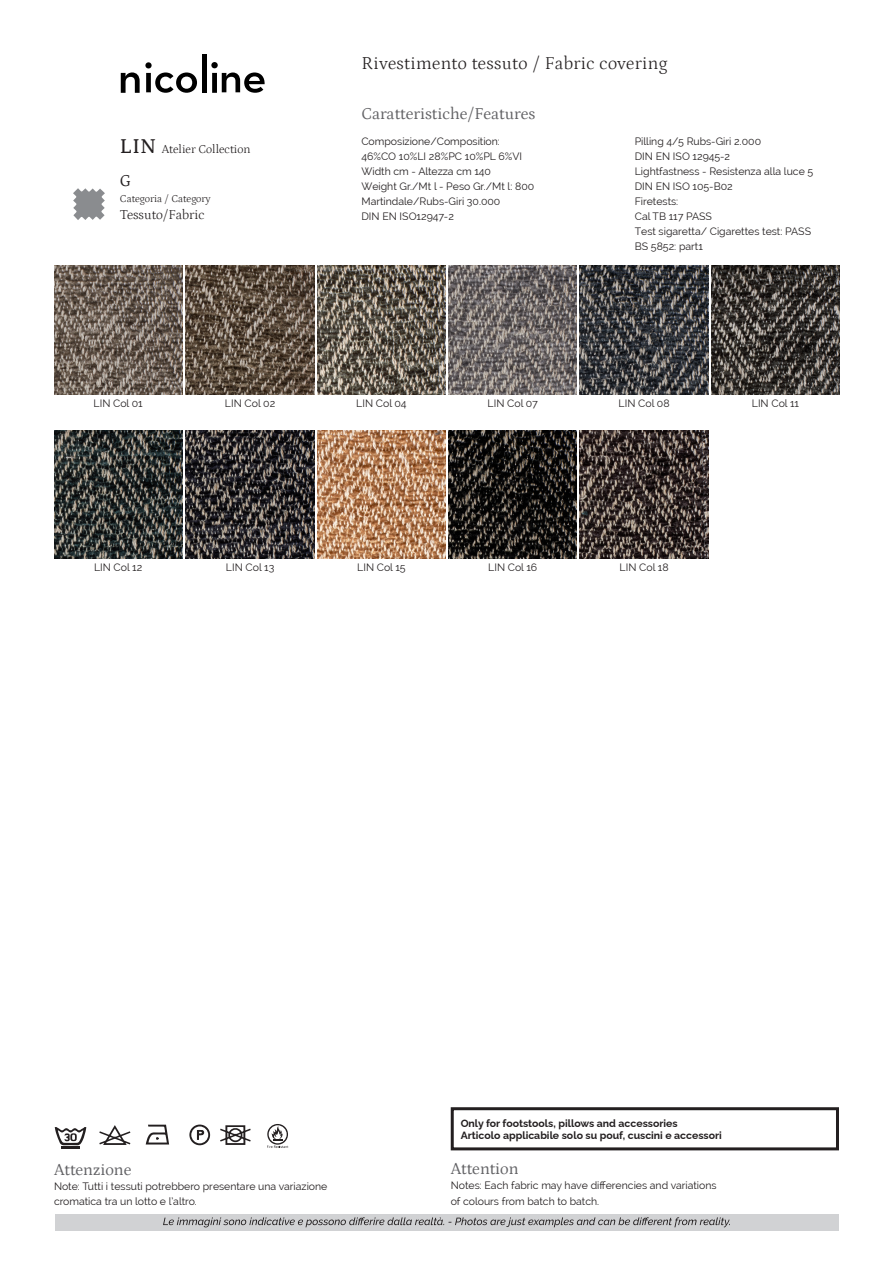
<style>
.page{position:relative;width:893px;height:1263px;background:#fff}
.page>*{position:absolute;margin:0;border:0;box-sizing:border-box;transform-origin:0 0}
.t1{font:300 18px "Petrona";letter-spacing:.02em;color:#231f20}
.t2{font:16.5px "Petrona";color:#636366}
.t3{font:16.5px "Petrona";color:#231f20}
.t4{font:300 13.5px "Petrona";color:#231f20}
.t5{font:300 12px "Petrona";color:#231f20}
.t6{font:10.5px "Raleway";color:#231f20}
.t7{font:700 10.5px "Raleway";color:#231f20}
.t8{font:300 10.5px "Petrona";color:#231f20}
.s1{font-weight:500;font-size:21px}
</style>
<div class="page">
<img style="left:54px;top:430px;width:128px;height:128px">
<img style="left:711px;top:266px;width:129px;height:128px">
<img style="left:580px;top:266px;width:128px;height:128px">
<img style="left:449px;top:266px;width:128px;height:128px">
<img style="left:317px;top:266px;width:129px;height:128px">
<img style="left:186px;top:266px;width:128px;height:128px">
<img style="left:54px;top:266px;width:128px;height:128px">
<img style="left:580px;top:430px;width:128px;height:128px">
<img style="left:449px;top:430px;width:128px;height:128px">
<img style="left:317px;top:430px;width:129px;height:128px">
<img style="left:186px;top:430px;width:128px;height:128px">
<div style="left:451px;top:1107px;width:388px;height:43px;border:3px solid #231f20"></div>
<div style="left:55px;top:1214px;width:783px;height:17px;background:#d1d2d4"></div>
<svg style="left:163px;top:1217px;width:567px;height:10px"></svg>
<svg style="left:121px;top:62px;width:76px;height:31px"></svg>
<hr style="left:202px;top:54px;width:4px;height:39px;background:#000">
<svg style="left:211px;top:62px;width:54px;height:31px"></svg>
<svg style="left:73px;top:188px;width:32px;height:32px"></svg>
<svg style="left:99px;top:1125px;width:31px;height:20px"></svg>
<svg style="left:146px;top:1125px;width:23px;height:19px"></svg>
<svg style="left:189px;top:1124px;width:21px;height:21px"></svg>
<svg style="left:220px;top:1125px;width:31px;height:20px"></svg>
<svg style="left:267px;top:1124px;width:21px;height:24px"></svg>
<svg style="left:55px;top:1127px;width:31px;height:22px"></svg>
<p class="t1" style="left:361px;top:50px;width:308px">Rivestimento tessuto / Fabric covering</p>
<p class="t5" style="left:120px;top:140px;width:132px"><span class="s1">LIN</span> Atelier Collection</p>
<p class="t3" style="left:120px;top:168px;width:13px">G</p>
<p class="t4" style="left:120px;top:205px;width:86px">Tessuto/Fabric</p>
<p class="t8" style="left:120px;top:190px;width:92px">Categoria / Category</p>
<p class="t2" style="left:361px;top:101px;width:175px">Caratteristiche/Features</p>
<p class="t6" style="left:361px;top:135px;width:140px">Composizione/Composition:</p>
<p class="t6" style="left:361px;top:150px;width:162px">46%CO 10%LI 28%PC 10%PL 6%VI</p>
<p class="t6" style="left:361px;top:165px;width:131px">Width cm - Altezza cm 140</p>
<p class="t6" style="left:361px;top:180px;width:174px">Weight Gr./Mt l - Peso Gr./Mt l: 800</p>
<p class="t6" style="left:361px;top:195px;width:140px">Martindale/Rubs-Giri 30.000</p>
<p class="t6" style="left:361px;top:210px;width:94px">DIN EN ISO12947-2</p>
<p class="t6" style="left:635px;top:135px;width:128px">Pilling 4/5 Rubs-Giri 2.000</p>
<p class="t6" style="left:635px;top:150px;width:97px">DIN EN ISO 12945-2</p>
<p class="t6" style="left:635px;top:165px;width:180px">Lightfastness - Resistenza alla luce 5</p>
<p class="t6" style="left:635px;top:180px;width:99px">DIN EN ISO 105-B02</p>
<p class="t6" style="left:635px;top:195px;width:45px">Firetests:</p>
<p class="t6" style="left:635px;top:210px;width:79px">Cal TB 117 PASS</p>
<p class="t6" style="left:635px;top:225px;width:178px">Test sigaretta/ Cigarettes test: PASS</p>
<p class="t6" style="left:635px;top:240px;width:70px">BS 5852: part1</p>
<p class="t6" style="left:94px;top:397px;width:51px">LIN Col 01</p>
<p class="t6" style="left:225px;top:397px;width:52px">LIN Col 02</p>
<p class="t6" style="left:356px;top:397px;width:52px">LIN Col 04</p>
<p class="t6" style="left:488px;top:397px;width:52px">LIN Col 07</p>
<p class="t6" style="left:619px;top:397px;width:52px">LIN Col 08</p>
<p class="t6" style="left:752px;top:397px;width:49px">LIN Col 11</p>
<p class="t6" style="left:94px;top:561px;width:50px">LIN Col 12</p>
<p class="t6" style="left:226px;top:561px;width:50px">LIN Col 13</p>
<p class="t6" style="left:357px;top:561px;width:50px">LIN Col 15</p>
<p class="t6" style="left:488px;top:561px;width:51px">LIN Col 16</p>
<p class="t6" style="left:620px;top:561px;width:50px">LIN Col 18</p>
<p class="t2" style="left:54px;top:1157px;width:79px">Attenzione</p>
<p class="t6" style="left:54px;top:1180px;width:275px">Note: Tutti i tessuti potrebbero presentare una variazione</p>
<p class="t6" style="left:54px;top:1195px;width:144px">cromatica tra un lotto e l’altro.</p>
<p class="t7" style="left:461px;top:1114px;width:218px">Only for footstools, pillows and accessories</p>
<p class="t7" style="left:461px;top:1126px;width:263px">Articolo applicabile solo su pouf, cuscini e accessori</p>
<p class="t2" style="left:451px;top:1156px;width:69px">Attention</p>
<p class="t6" style="left:451px;top:1179px;width:267px">Notes: Each fabric may have differencies and variations</p>
<p class="t6" style="left:451px;top:1195px;width:150px">of colours from batch to batch.</p>
</div>
